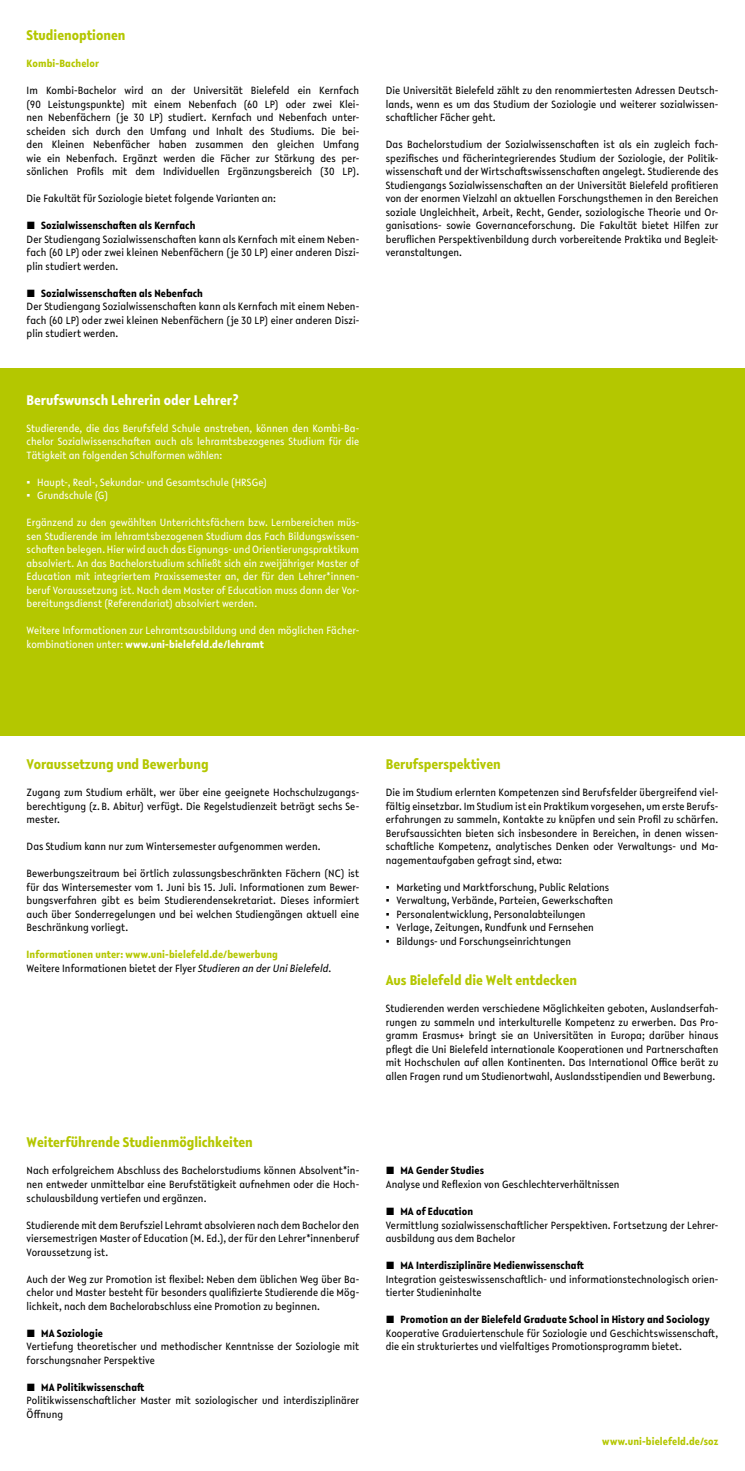
<style>
.page{position:relative;width:745px;height:1471px;background:#fff}
.page>*{position:absolute;margin:0;border:0;box-sizing:border-box;transform-origin:0 0}
.t1{font:700 15px "Lelo Condensed";color:#b4c700}
.t2{font:700 15px "Lelo Condensed";color:#fff}
.t3{font:11.25px/13.5px "Lelo Condensed";letter-spacing:.005em;color:#000;text-align:justify}
.t4{font:11.25px/13.5px "Lelo Condensed";letter-spacing:.005em;color:#fff;text-align:justify}
.t5{font:700 11.25px "Lelo Condensed";letter-spacing:.01em;color:#000}
.t6{font:700 11.25px/13.5px "Lelo Condensed";letter-spacing:.01em;color:#b4c700}
.s1{font-family:"Arial"}
.s2{font-weight:700}
.s3{font-weight:400;color:#000}
.s4{font-weight:400;font-style:italic;color:#000}
</style>
<div class="page">
<div style="left:0;top:368px;width:744px;height:367px;background:#b4c700"></div>
<h1 class="t1" style="left:27px;top:25px;width:100px">Studienoptionen</h1>
<p class="t6" style="left:27px;top:56px;width:74px">Kombi-Bachelor</p>
<p class="t3" style="left:27px;top:83px;width:334px">Im Kombi-Bachelor wird an der Universität Bielefeld ein Kernfach (90 Leistungspunkte) mit einem Nebenfach (60 LP) oder zwei Klei&shy;nen Nebenfächern (je 30 LP) studiert. Kernfach und Nebenfach unter&shy;scheiden sich durch den Umfang und Inhalt des Studiums. Die bei&shy;den Kleinen Nebenfächer haben zusammen den gleichen Umfang wie ein Nebenfach. Ergänzt werden die Fächer zur Stärkung des per&shy;sönlichen Profils mit dem Individuellen Ergänzungsbereich (30 LP).</p>
<p class="t3" style="left:27px;top:191px;width:251px">Die Fakultät für Soziologie bietet folgende Varianten an:</p>
<p class="t5" style="left:27px;top:218px;width:170px">■ Sozialwissenschaften als Kernfach</p>
<p class="t3" style="left:27px;top:232px;width:334px">Der Studiengang Sozialwissenschaften kann als Kernfach mit einem Neben&shy;fach (60 LP) oder zwei kleinen Nebenfächern (je 30 LP) einer anderen Diszi&shy;plin studiert werden.</p>
<p class="t5" style="left:27px;top:285px;width:178px">■ Sozialwissenschaften als Nebenfach</p>
<p class="t3" style="left:27px;top:299px;width:334px">Der Studiengang Sozialwissenschaften kann als Kernfach mit einem Neben&shy;fach (60 LP) oder zwei kleinen Nebenfächern (je 30 LP) einer anderen Diszi&shy;plin studiert werden.</p>
<h1 class="t2" style="left:27px;top:389px;width:213px">Berufswunsch Lehrerin oder Lehrer?</h1>
<p class="t4" style="left:27px;top:421px;width:334px">Studierende, die das Berufsfeld Schule anstreben, können den Kombi-Ba&shy;chelor Sozialwissenschaften auch als lehramtsbezogenes Studium für die Tätigkeit an folgenden Schulformen wählen:</p>
<p class="t4" style="left:27px;top:475px;width:241px"><span class="s1">▪</span> Haupt-, Real-, Sekundar- und Gesamtschule (HRSGe)</p>
<p class="t4" style="left:27px;top:488px;width:83px"><span class="s1">▪</span> Grundschule (G)</p>
<p class="t4" style="left:27px;top:515px;width:334px">Ergänzend zu den gewählten Unterrichtsfächern bzw. Lernbereichen müs&shy;sen Studierende im lehramtsbezogenen Studium das Fach Bildungswissen&shy;schaften belegen. Hier wird auch das Eignungs- und Orientierungspraktikum absolviert. An das Bachelorstudium schließt sich ein zweijähriger Master of Education mit integriertem Praxissemester an, der für den Lehrer*innen&shy;beruf Voraussetzung ist. Nach dem Master of Education muss dann der Vor&shy;bereitungsdienst (Referendariat) absolviert werden.</p>
<p class="t4" style="left:27px;top:623px;width:334px">Weitere Informationen zur Lehramtsausbildung und den möglichen Fächer&shy;kombinationen unter: <span class="s2">www.uni-bielefeld.de/lehramt</span></p>
<p class="t3" style="left:385px;top:83px;width:334px">Die Universität Bielefeld zählt zu den renommiertesten Adressen Deutsch&shy;lands, wenn es um das Studium der Soziologie und weiterer sozialwissen&shy;schaftlicher Fächer geht.</p>
<p class="t3" style="left:385px;top:137px;width:334px">Das Bachelorstudium der Sozialwissenschaften ist als ein zugleich fach&shy;spezifisches und fächerintegrierendes Studium der Soziologie, der Politik&shy;wissenschaft und der Wirtschaftswissenschaften angelegt. Studierende des Studiengangs Sozialwissenschaften an der Universität Bielefeld profitieren von der enormen Vielzahl an aktuellen Forschungsthemen in den Bereichen soziale Ungleichheit, Arbeit, Recht, Gender, soziologische Theorie und Or&shy;ganisations- sowie Governanceforschung. Die Fakultät bietet Hilfen zur beruflichen Perspektivenbildung durch vorbereitende Praktika und Begleit&shy;veranstaltungen.</p>
<h1 class="t1" style="left:27px;top:754px;width:183px">Voraussetzung und Bewerbung</h1>
<p class="t3" style="left:27px;top:785px;width:334px">Zugang zum Studium erhält, wer über eine geeignete Hochschulzugangs&shy;berechtigung (z. B. Abitur) verfügt. Die Regelstudienzeit beträgt sechs Se&shy;mester.</p>
<p class="t3" style="left:27px;top:839px;width:295px">Das Studium kann nur zum Wintersemester aufgenommen werden.</p>
<p class="t3" style="left:27px;top:866px;width:334px">Bewerbungszeitraum bei örtlich zulassungsbeschränkten Fächern (NC) ist für das Wintersemester vom 1. Juni bis 15. Juli. Informationen zum Bewer&shy;bungsverfahren gibt es beim Studierendensekretariat. Dieses informiert auch über Sonderregelungen und bei welchen Studiengängen aktuell eine Beschränkung vorliegt.</p>
<p class="t6" style="left:27px;top:947px;width:306px">Informationen unter: www.uni-bielefeld.de/bewerbung<br><span class="s3">Weitere Informationen bietet der Flyer</span> <span class="s4">Studieren an der Uni Bielefeld</span><span class="s3">.</span></p>
<h1 class="t1" style="left:27px;top:1132px;width:228px">Weiterführende Studienmöglichkeiten</h1>
<p class="t3" style="left:27px;top:1163px;width:334px">Nach erfolgreichem Abschluss des Bachelorstudiums können Absolvent*in&shy;nen entweder unmittelbar eine Berufstätigkeit aufnehmen oder die Hoch&shy;schulausbildung vertiefen und ergänzen.</p>
<p class="t3" style="left:27px;top:1217px;width:334px">Studierende mit dem Berufsziel Lehramt absolvieren nach dem Bachelor den viersemestrigen Master of Education (M. Ed.), der für den Lehrer*innenberuf Voraussetzung ist.</p>
<p class="t3" style="left:27px;top:1271px;width:334px">Auch der Weg zur Promotion ist flexibel: Neben dem üblichen Weg über Ba&shy;chelor und Master besteht für besonders qualifizierte Studierende die Mög&shy;lichkeit, nach dem Bachelorabschluss eine Promotion zu beginnen.</p>
<p class="t5" style="left:27px;top:1325px;width:78px">■ MA Soziologie</p>
<p class="t3" style="left:27px;top:1339px;width:334px">Vertiefung theoretischer und methodischer Kenntnisse der Soziologie mit forschungsnaher Perspektive</p>
<p class="t5" style="left:27px;top:1379px;width:119px">■ MA Politikwissenschaft</p>
<p class="t3" style="left:27px;top:1393px;width:334px">Politikwissenschaftlicher Master mit soziologischer und interdisziplinärer<br>Öffnung</p>
<h1 class="t1" style="left:385px;top:754px;width:116px">Berufsperspektiven</h1>
<p class="t3" style="left:385px;top:785px;width:334px">Die im Studium erlernten Kompetenzen sind Berufsfelder übergreifend viel&shy;fältig einsetzbar. Im Studium ist ein Praktikum vorgesehen, um erste Berufs&shy;erfahrungen zu sammeln, Kontakte zu knüpfen und sein Profil zu schärfen.<br>Berufsaussichten bieten sich insbesondere in Bereichen, in denen wissen&shy;schaftliche Kompetenz, analytisches Denken oder Verwaltungs- und Ma&shy;nagementaufgaben gefragt sind, etwa:</p>
<p class="t3" style="left:385px;top:880px;width:225px"><span class="s1">▪</span> Marketing und Marktforschung, Public Relations</p>
<p class="t3" style="left:385px;top:893px;width:229px"><span class="s1">▪</span> Verwaltung, Verbände, Parteien, Gewerkschaften</p>
<p class="t3" style="left:385px;top:907px;width:201px"><span class="s1">▪</span> Personalentwicklung, Personalabteilungen</p>
<p class="t3" style="left:385px;top:920px;width:209px"><span class="s1">▪</span> Verlage, Zeitungen, Rundfunk und Fernsehen</p>
<p class="t3" style="left:385px;top:934px;width:187px"><span class="s1">▪</span> Bildungs- und Forschungseinrichtungen</p>
<h1 class="t1" style="left:385px;top:970px;width:193px">Aus Bielefeld die Welt entdecken</h1>
<p class="t3" style="left:385px;top:1001px;width:334px">Studierenden werden verschiedene Möglichkeiten geboten, Auslandserfah&shy;rungen zu sammeln und interkulturelle Kompetenz zu erwerben. Das Pro&shy;gramm Erasmus+ bringt sie an Universitäten in Europa; darüber hinaus pflegt die Uni Bielefeld internationale Kooperationen und Partnerschaften mit Hochschulen auf allen Kontinenten. Das International Office berät zu allen Fragen rund um Studienortwahl, Auslandsstipendien und Bewerbung.</p>
<p class="t5" style="left:385px;top:1163px;width:100px">■ MA Gender Studies</p>
<p class="t3" style="left:385px;top:1177px;width:235px">Analyse und Reflexion von Geschlechterverhältnissen</p>
<p class="t5" style="left:385px;top:1203px;width:89px">■ MA of Education</p>
<p class="t3" style="left:385px;top:1217px;width:334px">Vermittlung sozialwissenschaftlicher Perspektiven. Fortsetzung der Lehrer&shy;ausbildung aus dem Bachelor</p>
<p class="t5" style="left:385px;top:1257px;width:199px">■ MA Interdisziplinäre Medienwissenschaft</p>
<p class="t3" style="left:385px;top:1271px;width:334px">Integration geisteswissenschaftlich- und informationstechnologisch orien&shy;tierter Studieninhalte</p>
<p class="t5" style="left:385px;top:1311px;width:325px">■ Promotion an der Bielefeld Graduate School in History and Sociology</p>
<p class="t3" style="left:385px;top:1325px;width:334px">Kooperative Graduiertenschule für Soziologie und Geschichtswissenschaft, die ein strukturiertes und vielfaltiges Promotionsprogramm bietet.</p>
<p class="t6" style="left:602px;top:1433px;width:117px">www.uni-bielefeld.de/soz</p>
</div>
